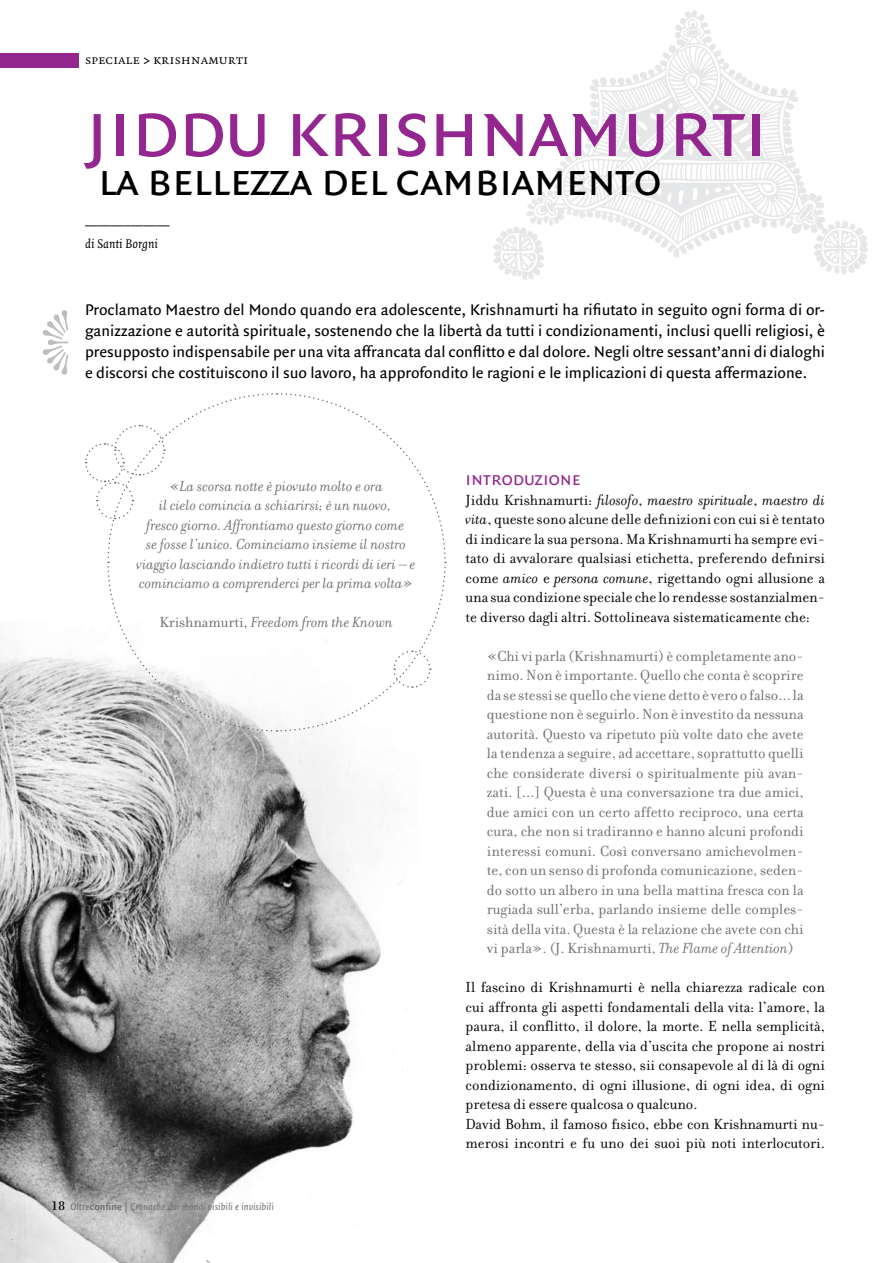
<style>
.page{position:relative;width:893px;height:1263px;background:#fff}
.page>*{position:absolute;margin:0;border:0;box-sizing:border-box;transform-origin:0 0}
.t1{font:84px "Quadraat Sans Small Caps";letter-spacing:-.02em;color:#93268f}
.t2{font:78.45px "Filosofia Fractions";color:#bcbdc0}
.t3{font:48px "Quadraat Sans Small Caps";letter-spacing:-.02em;color:#000}
.t4{font:19.5px "Quadraat Sans Small Caps";color:#93268f}
.t5{font:16.5px/21px "Quadraat Sans";color:#000;text-align:justify}
.t6{font:15.75px/19.5px "Filosofia";color:#000;text-align:justify}
.t7{font:15.75px/19.5px "Filosofia";color:#6d6f71;text-align:justify}
.t8{font:italic 15.75px/19.5px "Filosofia";color:#6d6f71;text-align:center}
.t9{font:13.5px "Quadraat Small Caps";color:#000}
.t10{font:13.5px "Quadraat Sans";color:#000}
.t11{font:italic 13.5px "Quadraat";color:#000}
.t12{font:italic 10.5px "Quadraat Sans";color:#6d6f71}
.s1{font-style:normal}
.s2{font-style:italic}
.s3{font-family:"Filosofia Unicase";font-style:normal;font-size:13.5px;color:#000}
.s4{font-weight:700;font-style:normal}
</style>
<div class="page">
<img style="left:493px;top:10px;width:375px;height:270px">
<img style="left:0;top:650px;width:403px;height:613px">
<div style="left:0;top:53px;width:79px;height:15px;background:#93268f"></div>
<svg style="left:84px;top:393px;width:363px;height:339px"></svg>
<p class="t9" style="left:85px;top:52px;width:165px">speciale &gt; krishnamurti</p>
<h1 class="t1" style="left:85px;top:81px;width:685px">jiddu krishnamurti</h1>
<h3 class="t3" style="left:98px;top:152px;width:565px">la bellezza del cambiamento</h3>
<p class="t10" style="left:85px;top:213px;width:86px">_____________</p>
<p class="t11" style="left:85px;top:236px;width:74px">di Santi Borgni</p>
<h2 class="t2" style="left:39px;top:290px;width:34px">A</h2>
<p class="t5" style="left:85px;top:300px;width:741px">Proclamato Maestro del Mondo quando era adolescente, Krishnamurti ha rifiutato in seguito ogni forma di or&shy;ganizzazione e autorità spirituale, sostenendo che la libertà da tutti i condizionamenti, inclusi quelli religiosi, è presupposto indispensabile per una vita affrancata dal conflitto e dal dolore. Negli oltre sessant’anni di dialoghi e discorsi che costituiscono il suo lavoro, ha approfondito le ragioni e le implicazioni di questa affermazione.</p>
<p class="t8" style="left:137px;top:476px;width:281px">«La scorsa notte è piovuto molto e ora<br>il cielo comincia a schiarirsi; è un nuovo,<br>fresco giorno. Affrontiamo questo giorno come<br>se fosse l’unico. Cominciamo insieme il nostro viaggio lasciando indietro tutti i ricordi di ieri – e cominciamo a comprenderci per la prima volta»</p>
<p class="t8" style="left:159px;top:613px;width:235px"><span class="s1">Krishnamurti,</span> Freedom from the Known</p>
<p class="t4" style="left:466px;top:468px;width:117px">introduzione</p>
<p class="t6" style="left:466px;top:490px;width:361px">Jiddu Krishnamurti: <span class="s2">filosofo</span>, <span class="s2">maestro spirituale</span>, <span class="s2">maestro di vita</span>, queste sono alcune delle definizioni con cui si è tentato di indicare la sua persona. Ma Krishnamurti ha sempre evi&shy;tato di avvalorare qualsiasi etichetta, preferendo definirsi come <span class="s2">amico</span> e <span class="s2">persona comune</span>, rigettando ogni allusione a una sua condizione speciale che lo rendesse sostanzialmen&shy;te diverso dagli altri. Sottolineava sistematicamente che:</p>
<p class="t7" style="left:487px;top:646px;width:318px">«Chi vi parla (Krishnamurti) è completamente ano&shy;nimo. Non è importante. Quello che conta è scoprire da se stessi se quello che viene detto è vero o falso... la questione non è seguirlo. Non è investito da nessuna autorità. Questo va ripetuto più volte dato che avete la tendenza a seguire, ad accettare, soprattutto quelli che considerate diversi o spiritualmente più avan&shy;zati. [...] Questa è una conversazione tra due amici, due amici con un certo affetto reciproco, una certa cura, che non si tradiranno e hanno alcuni profondi interessi comuni. Così conversano amichevolmen&shy;te, con un senso di profonda comunicazione, seden&shy;do sotto un albero in una bella mattina fresca con la rugiada sull’erba, parlando insieme delle comples&shy;sità della vita. Questa è la relazione che avete con chi vi parla». (J. Krishnamurti, <span class="s2">The Flame of Attention</span>)</p>
<p class="t6" style="left:466px;top:978px;width:361px;text-align:left">Il fascino di Krishnamurti è nella chiarezza radicale con cui affronta gli aspetti fondamentali della vita: l’amore, la paura, il conflitto, il dolore, la morte. E nella semplicità, almeno apparente, della via d’uscita che propone ai nostri problemi: osserva te stesso, sii consapevole al di là di ogni condizionamento, di ogni illusione, di ogni idea, di ogni pretesa di essere qualcosa o qualcuno.<br>David Bohm, il famoso fisico, ebbe con Krishnamurti nu&shy;merosi incontri e fu uno dei suoi più noti interlocutori.</p>
<p class="t12" style="left:51px;top:1201px;width:224px"><span class="s3">18</span> Oltre<span class="s4">confine</span> <span class="s1">|</span> Cronache dai mondi visibili e invisibili</p>
</div>
